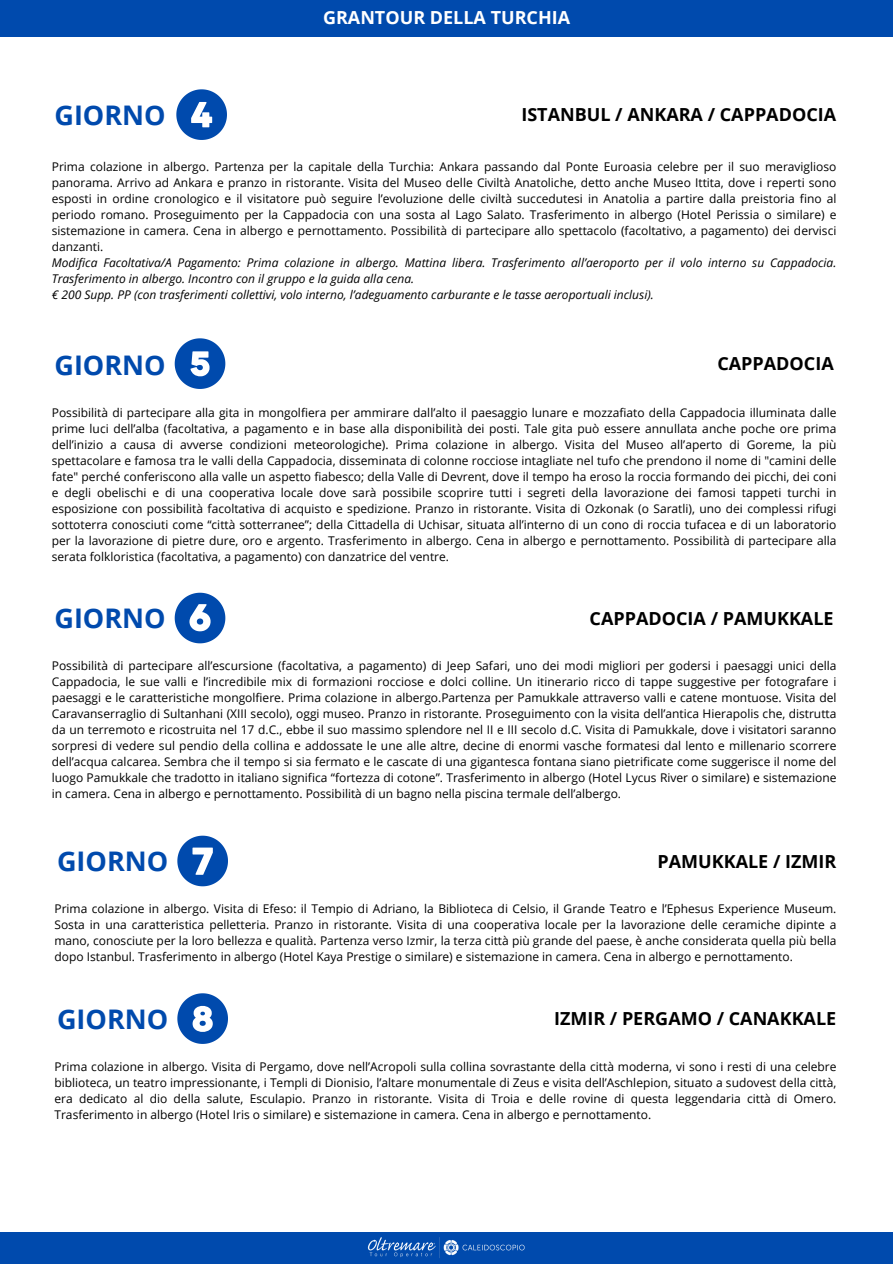
<style>
.page{position:relative;width:893px;height:1264px;background:#fff}
.page>*{position:absolute;margin:0;border:0;box-sizing:border-box;transform-origin:0 0}
.t1{font:700 27px "Open Sans";color:#004aad}
.t2{font:700 18px "Open Sans";color:#000}
.t3{font:700 18px "Open Sans";color:#fff}
.t4{font:12px/16px "Open Sans";color:#000;text-align:justify}
.t5{font:italic 12px/16px "Open Sans";color:#000}
</style>
<div class="page">
<div style="left:0;top:0;width:892px;height:37px;background:#004aad"></div>
<svg style="left:175px;top:592px;width:50px;height:51px"></svg>
<svg style="left:177px;top:835px;width:51px;height:51px"></svg>
<svg style="left:177px;top:993px;width:51px;height:50px"></svg>
<svg style="left:175px;top:338px;width:50px;height:51px"></svg>
<svg style="left:176px;top:89px;width:51px;height:51px"></svg>
<div style="left:0;top:1231px;width:892px;height:32px;background:#004aad"></div>
<img style="left:367px;top:1237px;width:158px;height:21px">
<h1 class="t3" style="left:323px;top:5px;width:249px">GRANTOUR DELLA TURCHIA</h1>
<p class="t1" style="left:54px;top:96px;width:113px">GIORNO</p>
<h2 class="t2" style="left:521px;top:102px;width:316px">ISTANBUL / ANKARA / CAPPADOCIA</h2>
<p class="t4" style="left:52px;top:158px;width:786px">Prima colazione in albergo. Partenza per la capitale della Turchia: Ankara passando dal Ponte Euroasia celebre per il suo meraviglioso panorama. Arrivo ad Ankara e pranzo in ristorante. Visita del Museo delle Civiltà Anatoliche, detto anche Museo Ittita, dove i reperti sono esposti in ordine cronologico e il visitatore può seguire l’evoluzione delle civiltà succedutesi in Anatolia a partire dalla preistoria fino al periodo romano. Proseguimento per la Cappadocia con una sosta al Lago Salato. Trasferimento in albergo (Hotel Perissia o similare) e sistemazione in camera. Cena in albergo e pernottamento. Possibilità di partecipare allo spettacolo (facoltativo, a pagamento) dei dervisci danzanti.</p>
<p class="t5" style="left:52px;top:254px;width:786px">Modifica Facoltativa/A Pagamento: Prima colazione in albergo. Mattina libera. Trasferimento all’aeroporto per il volo interno su Cappadocia.<br>Trasferimento in albergo. Incontro con il gruppo e la guida alla cena.</p>
<h1 class="t5" style="left:52px;top:286px;width:603px">€ 200 Supp. PP (con trasferimenti collettivi, volo interno, l’adeguamento carburante e le tasse aeroportuali inclusi).</h1>
<h2 class="t1" style="left:54px;top:346px;width:113px">GIORNO</h2>
<p class="t2" style="left:717px;top:351px;width:118px">CAPPADOCIA</p>
<h2 class="t4" style="left:52px;top:404px;width:786px">Possibilità di partecipare alla gita in mongolfiera per ammirare dall’alto il paesaggio lunare e mozzafiato della Cappadocia illuminata dalle prime luci dell’alba (facoltativa, a pagamento e in base alla disponibilità dei posti. Tale gita può essere annullata anche poche ore prima dell’inizio a causa di avverse condizioni meteorologiche). Prima colazione in albergo. Visita del Museo all’aperto di Goreme, la più spettacolare e famosa tra le valli della Cappadocia, disseminata di colonne rocciose intagliate nel tufo che prendono il nome di "camini delle fate" perché conferiscono alla valle un aspetto fiabesco; della Valle di Devrent, dove il tempo ha eroso la roccia formando dei picchi, dei coni e degli obelischi e di una cooperativa locale dove sarà possibile scoprire tutti i segreti della lavorazione dei famosi tappeti turchi in esposizione con possibilità facoltativa di acquisto e spedizione. Pranzo in ristorante. Visita di Ozkonak (o Saratli), uno dei complessi rifugi sottoterra conosciuti come “città sotterranee”; della Cittadella di Uchisar, situata all’interno di un cono di roccia tufacea e di un laboratorio per la lavorazione di pietre dure, oro e argento. Trasferimento in albergo. Cena in albergo e pernottamento. Possibilità di partecipare alla serata folkloristica (facoltativa, a pagamento) con danzatrice del ventre.</h2>
<p class="t1" style="left:54px;top:599px;width:113px">GIORNO</p>
<h1 class="t2" style="left:589px;top:606px;width:245px">CAPPADOCIA / PAMUKKALE</h1>
<p class="t4" style="left:52px;top:657px;width:786px">Possibilità di partecipare all’escursione (facoltativa, a pagamento) di Jeep Safari, uno dei modi migliori per godersi i paesaggi unici della Cappadocia, le sue valli e l’incredibile mix di formazioni rocciose e dolci colline. Un itinerario ricco di tappe suggestive per fotografare i paesaggi e le caratteristiche mongolfiere. Prima colazione in albergo.Partenza per Pamukkale attraverso valli e catene montuose. Visita del Caravanserraglio di Sultanhani (XIII secolo), oggi museo. Pranzo in ristorante. Proseguimento con la visita dell’antica Hierapolis che, distrutta da un terremoto e ricostruita nel 17 d.C., ebbe il suo massimo splendore nel II e III secolo d.C. Visita di Pamukkale, dove i visitatori saranno sorpresi di vedere sul pendio della collina e addossate le une alle altre, decine di enormi vasche formatesi dal lento e millenario scorrere dell’acqua calcarea. Sembra che il tempo si sia fermato e le cascate di una gigantesca fontana siano pietrificate come suggerisce il nome del luogo Pamukkale che tradotto in italiano significa “fortezza di cotone”. Trasferimento in albergo (Hotel Lycus River o similare) e sistemazione in camera. Cena in albergo e pernottamento. Possibilità di un bagno nella piscina termale dell’albergo.</p>
<h1 class="t1" style="left:57px;top:842px;width:113px">GIORNO</h1>
<h2 class="t2" style="left:657px;top:849px;width:180px">PAMUKKALE / IZMIR</h2>
<p class="t4" style="left:54px;top:900px;width:783px">Prima colazione in albergo. Visita di Efeso: il Tempio di Adriano, la Biblioteca di Celsio, il Grande Teatro e l’Ephesus Experience Museum.<br>Sosta in una caratteristica pelletteria. Pranzo in ristorante. Visita di una cooperativa locale per la lavorazione delle ceramiche dipinte a mano, conosciute per la loro bellezza e qualità. Partenza verso Izmir, la terza città più grande del paese, è anche considerata quella più bella dopo Istanbul. Trasferimento in albergo (Hotel Kaya Prestige o similare) e sistemazione in camera. Cena in albergo e pernottamento.</p>
<h2 class="t1" style="left:57px;top:999px;width:113px">GIORNO</h2>
<p class="t2" style="left:554px;top:1005px;width:284px">IZMIR / PERGAMO / CANAKKALE</p>
<p class="t4" style="left:54px;top:1058px;width:783px">Prima colazione in albergo. Visita di Pergamo, dove nell’Acropoli sulla collina sovrastante della città moderna, vi sono i resti di una celebre biblioteca, un teatro impressionante, i Templi di Dionisio, l’altare monumentale di Zeus e visita dell’Aschlepion, situato a sudovest della città, era dedicato al dio della salute, Esculapio. Pranzo in ristorante. Visita di Troia e delle rovine di questa leggendaria città di Omero.<br>Trasferimento in albergo (Hotel Iris o similare) e sistemazione in camera. Cena in albergo e pernottamento.</p>
</div>
